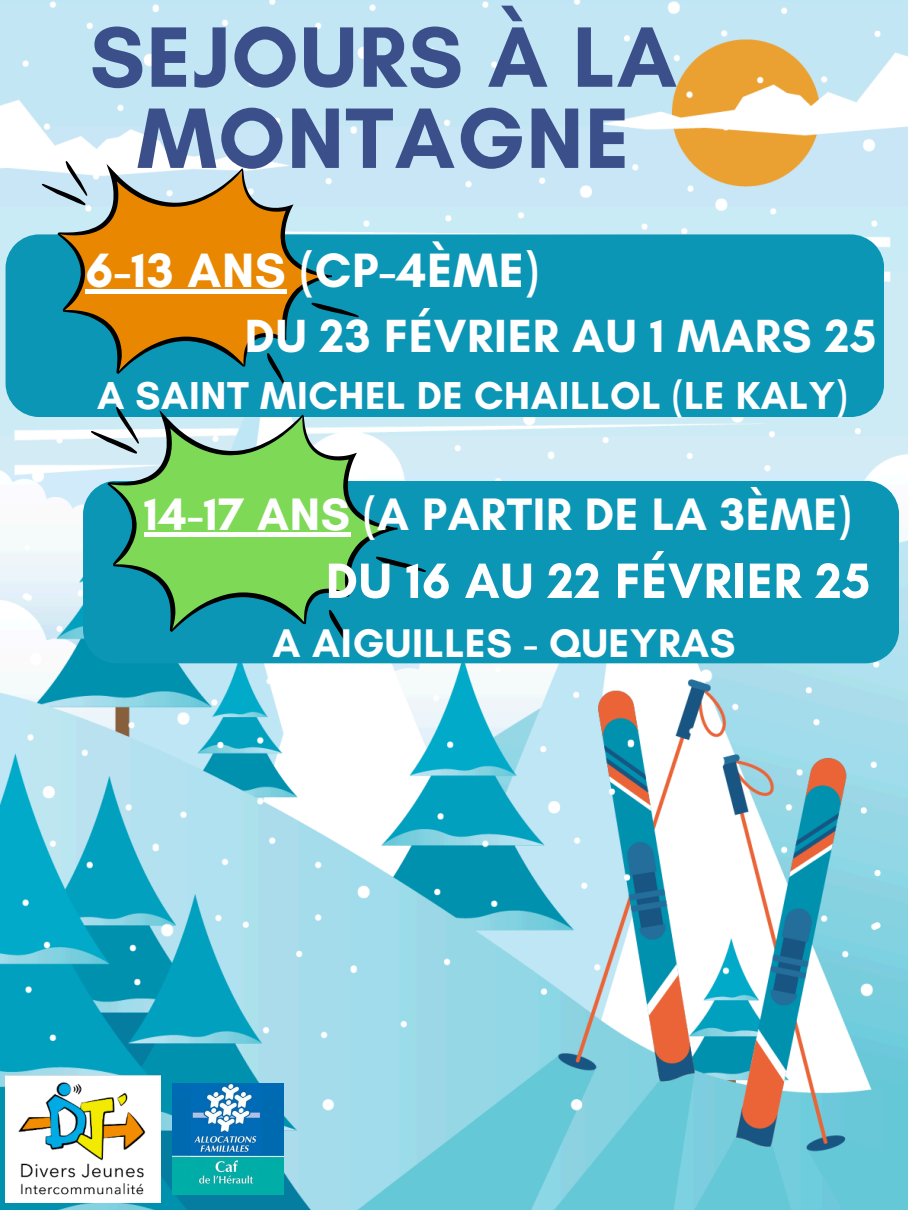
<style>
.page{position:relative;width:908px;height:1210px;background:#fff}
.page>*{position:absolute;margin:0;border:0;box-sizing:border-box;transform-origin:0 0}
.t1{font:700 87.32px/81.1px "Glacial Indifference";letter-spacing:.015em;color:#3b508b;text-align:center}
.t2{font:700 50.51px "Glacial Indifference";letter-spacing:.015em;color:#fff}
.t3{font:700 49.11px "Glacial Indifference";letter-spacing:.015em;color:#fff}
.t4{font:700 47.36px "Glacial Indifference";letter-spacing:.015em;color:#fff}
.t5{font:700 46.3px "Glacial Indifference";letter-spacing:.015em;color:#fff}
.t6{font:700 40.7px "Glacial Indifference";letter-spacing:.015em;color:#fff}
.t7{font:700 39.65px "Glacial Indifference";letter-spacing:.015em;color:#fff}
</style>
<div class="page">
<img style="left:0;top:0;width:907px;height:1210px">
<img style="left:6px;top:1075px;width:154px;height:127px">
<img style="left:172px;top:1083px;width:111px;height:111px">
<div style="left:6px;top:234px;width:877px;height:183px;background:#0c96b6"></div>
<svg style="left:57px;top:164px;width:275px;height:210px;background:#9e965c"></svg>
<svg style="left:42px;top:161px;width:45px;height:44px"></svg>
<svg style="left:311px;top:303px;width:48px;height:14px"></svg>
<svg style="left:267px;top:353px;width:18px;height:32px"></svg>
<div style="left:85px;top:289px;width:201px;height:5px;background:#fff"></div>
<svg style="left:379px;top:663px;width:10px;height:36px"></svg>
<div style="left:83px;top:481px;width:815px;height:182px;background:#0c96b6"></div>
<svg style="left:107px;top:410px;width:290px;height:222px;background:#66bc85"></svg>
<svg style="left:91px;top:407px;width:48px;height:47px;background:#91bac5"></svg>
<svg style="left:376px;top:556px;width:50px;height:16px"></svg>
<svg style="left:328px;top:610px;width:20px;height:33px"></svg>
<div style="left:144px;top:532px;width:206px;height:5px;background:#fff"></div>
<p class="t1" style="left:90px;top:16px;width:588px">SEJOURS À LA<br>MONTAGNE</p>
<p class="t3" style="left:85px;top:240px;width:455px">6-13 ANS (CP-4ÈME)</p>
<p class="t4" style="left:245px;top:307px;width:632px">DU 23 FÉVRIER AU 1 MARS 25</p>
<p class="t7" style="left:97px;top:371px;width:751px">A SAINT MICHEL DE CHAILLOL (LE KALY)</p>
<p class="t5" style="left:144px;top:486px;width:708px">14-17 ANS (A PARTIR DE LA 3ÈME)</p>
<p class="t2" style="left:326px;top:550px;width:545px">DU 16 AU 22 FÉVRIER 25</p>
<p class="t6" style="left:272px;top:618px;width:464px">A AIGUILLES - QUEYRAS</p>
</div>
